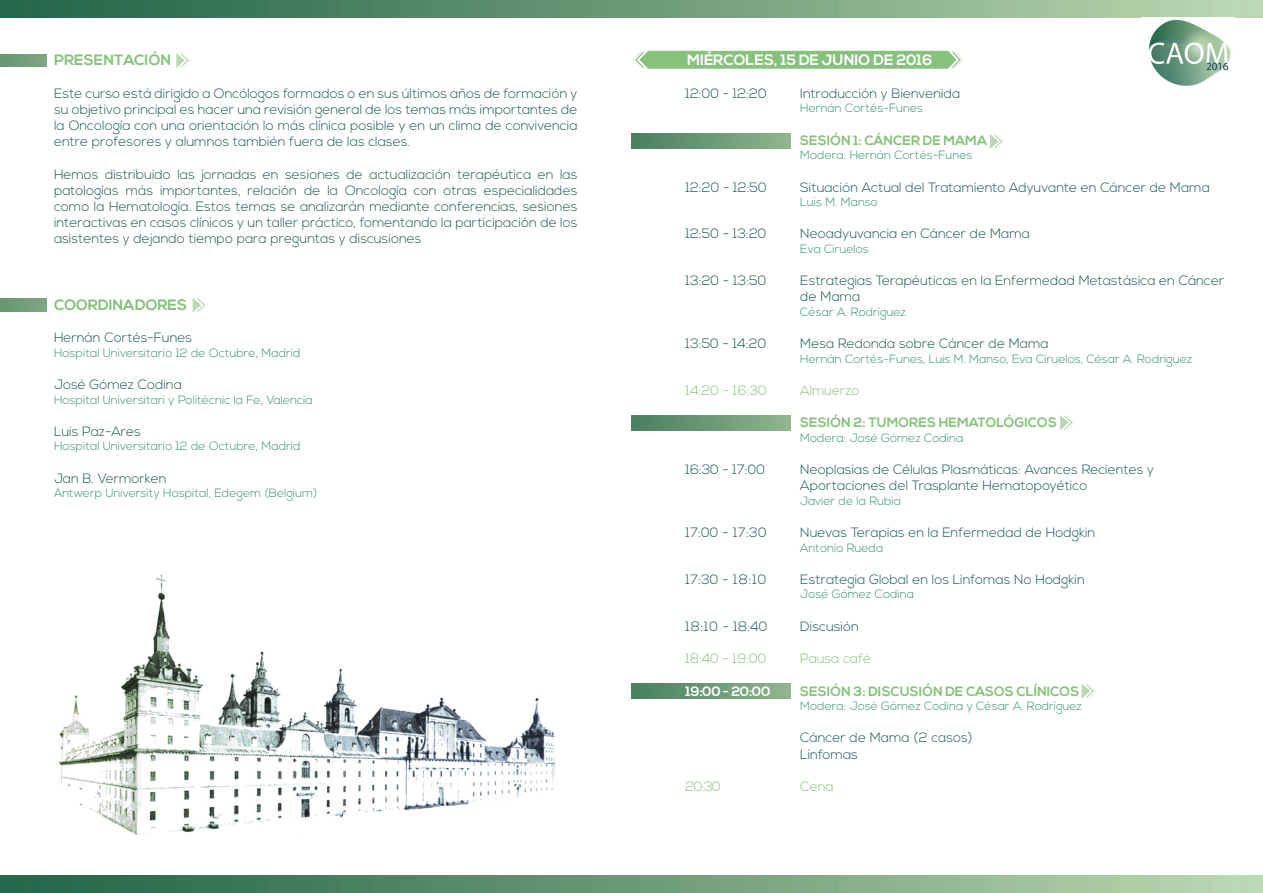
<style>
.page{position:relative;width:1263px;height:893px;background:#fff}
.page>*{position:absolute;margin:0;border:0;box-sizing:border-box;transform-origin:0 0}
.t1{font:700 15px "Nexa";color:#86c27b}
.t2{font:700 15px "Nexa";color:#fff}
.t3{font:300 13.5px/16.2px "Nexa";color:#195854;text-align:justify}
.t4{font:700 13.5px "Nexa";color:#86c27b}
.t5{font:300 13.5px "Nexa";color:#86c27b}
.t6{font:700 13.5px "Nexa";letter-spacing:-.02em;color:#fff}
.t7{font:300 12px "Nexa";color:#39936d}
</style>
<div class="page">
<svg style="left:633px;top:51px;width:15px;height:18px"></svg>
<svg style="left:948px;top:51px;width:15px;height:18px"></svg>
<div style="left:648px;top:51px;width:300px;height:18px;background:#86c27b"></div>
<img style="left:21px;top:574px;width:565px;height:302px">
<img style="left:0;top:876px;width:1263px;height:17px">
<img style="left:0;top:0;width:1263px;height:17px">
<img style="left:631px;top:134px;width:160px;height:15px">
<img style="left:631px;top:415px;width:160px;height:15px">
<img style="left:0;top:299px;width:47px;height:12px">
<img style="left:0;top:54px;width:47px;height:13px">
<img style="left:631px;top:684px;width:160px;height:15px">
<img style="left:990px;top:134px;width:15px;height:15px">
<img style="left:1060px;top:415px;width:15px;height:15px">
<img style="left:193px;top:298px;width:14px;height:15px">
<img style="left:176px;top:53px;width:15px;height:15px">
<img style="left:1081px;top:684px;width:15px;height:15px">
<img style="left:1148px;top:19px;width:83px;height:67px">
<p class="t1" style="left:54px;top:51px;width:119px">PRESENTACIÓN</p>
<p class="t3" style="left:54px;top:86px;width:525px">Este curso está dirigido a Oncólogos formados o en sus últimos años de formación y su objetivo principal es hacer una revisión general de los temas más importantes de la Oncología con una orientación lo más clínica posible y en un clima de convivencia entre profesores y alumnos también fuera de las clases.</p>
<p class="t3" style="left:54px;top:167px;width:525px">Hemos distribuido las jornadas en sesiones de actualización terapéutica en las patologías más importantes, relación de la Oncología con otras especialidades como la Hematología. Estos temas se analizarán mediante conferencias, sesiones interactivas en casos clínicos y un taller práctico, fomentando la participación de los asistentes y dejando tiempo para preguntas y discusiones</p>
<p class="t1" style="left:54px;top:296px;width:135px">COORDINADORES</p>
<p class="t3" style="left:54px;top:330px;width:140px">Hernán Cortés-Funes</p>
<p class="t7" style="left:54px;top:346px;width:248px">Hospital Universitario 12 de Octubre, Madrid</p>
<p class="t3" style="left:54px;top:377px;width:129px">José Gómez Codina</p>
<p class="t7" style="left:54px;top:393px;width:260px">Hospital Universitari y Politècnic la Fe, Valencia</p>
<p class="t3" style="left:54px;top:424px;width:88px">Luis Paz-Ares</p>
<p class="t7" style="left:54px;top:439px;width:248px">Hospital Universitario 12 de Octubre, Madrid</p>
<p class="t3" style="left:54px;top:471px;width:114px">Jan B. Vermorken</p>
<p class="t7" style="left:54px;top:486px;width:265px">Antwerp University Hospital, Edegem (Belgium)</p>
<p class="t2" style="left:687px;top:51px;width:247px">MIÉRCOLES, 15 DE JUNIO DE 2016</p>
<p class="t3" style="left:685px;top:86px;width:83px">12:00 - 12:20</p>
<p class="t3" style="left:800px;top:86px;width:161px">Introducción y Bienvenida</p>
<p class="t7" style="left:800px;top:101px;width:124px">Hernán Cortés-Funes</p>
<p class="t4" style="left:800px;top:132px;width:188px">SESIÓN 1: CÁNCER DE MAMA</p>
<p class="t7" style="left:800px;top:148px;width:174px">Modera: Hernán Cortés-Funes</p>
<p class="t3" style="left:685px;top:179px;width:83px">12:20 - 12:50</p>
<p class="t3" style="left:800px;top:179px;width:411px">Situación Actual del Tratamiento Adyuvante en Cáncer de Mama</p>
<p class="t7" style="left:800px;top:195px;width:79px">Luis M. Manso</p>
<p class="t3" style="left:685px;top:226px;width:83px">12:50 - 13:20</p>
<p class="t3" style="left:800px;top:226px;width:231px">Neoadyuvancia en Cáncer de Mama</p>
<p class="t7" style="left:800px;top:242px;width:70px">Eva Ciruelos</p>
<p class="t3" style="left:685px;top:273px;width:82px">13:20 - 13:50</p>
<p class="t3" style="left:800px;top:273px;width:426px">Estrategias Terapéuticas en la Enfermedad Metastásica en Cáncer de Mama</p>
<p class="t7" style="left:800px;top:305px;width:107px">César A. Rodríguez</p>
<p class="t3" style="left:685px;top:336px;width:82px">13:50 - 14:20</p>
<p class="t3" style="left:800px;top:336px;width:250px">Mesa Redonda sobre Cáncer de Mama</p>
<p class="t7" style="left:800px;top:352px;width:393px">Hernán Cortés-Funes, Luis M. Manso, Eva Ciruelos, César A. Rodríguez</p>
<p class="t5" style="left:685px;top:383px;width:83px">14:20 - 16:30</p>
<p class="t5" style="left:800px;top:383px;width:61px">Almuerzo</p>
<p class="t4" style="left:800px;top:415px;width:258px">SESIÓN 2: TUMORES HEMATOLÓGICOS</p>
<p class="t7" style="left:800px;top:431px;width:165px">Modera: José Gómez Codina</p>
<p class="t3" style="left:685px;top:462px;width:81px">16:30 - 17:00</p>
<p class="t3" style="left:800px;top:462px;width:355px">Neoplasias de Células Plasmáticas: Avances Recientes y<br>Aportaciones del Trasplante Hematopoyético</p>
<p class="t7" style="left:800px;top:494px;width:102px">Javier de la Rubia</p>
<p class="t3" style="left:685px;top:525px;width:83px">17:00 - 17:30</p>
<p class="t3" style="left:800px;top:525px;width:297px">Nuevas Terapias en la Enfermedad de Hodgkin</p>
<p class="t7" style="left:800px;top:541px;width:85px">Antonio Rueda</p>
<p class="t3" style="left:685px;top:572px;width:82px">17:30 - 18:10</p>
<p class="t3" style="left:800px;top:572px;width:286px">Estrategia Global en los Linfomas No Hodgkin</p>
<p class="t7" style="left:800px;top:587px;width:115px">José Gómez Codina</p>
<p class="t3" style="left:685px;top:619px;width:83px">18:10 - 18:40</p>
<p class="t3" style="left:800px;top:619px;width:60px">Discusión</p>
<p class="t5" style="left:685px;top:651px;width:82px">18:40 - 19:00</p>
<p class="t5" style="left:800px;top:651px;width:72px">Pausa café</p>
<p class="t6" style="left:685px;top:683px;width:86px">19:00 - 20:00</p>
<p class="t4" style="left:800px;top:683px;width:280px">SESIÓN 3: DISCUSIÓN DE CASOS CLÍNICOS</p>
<p class="t7" style="left:800px;top:699px;width:283px">Modera: José Gómez Codina y César A. Rodríguez</p>
<p class="t3" style="left:800px;top:730px;width:174px">Cáncer de Mama (2 casos)</p>
<p class="t3" style="left:800px;top:746px;width:59px">Linfomas</p>
<p class="t5" style="left:685px;top:779px;width:37px">20:30</p>
<p class="t5" style="left:800px;top:779px;width:35px">Cena</p>
</div>
